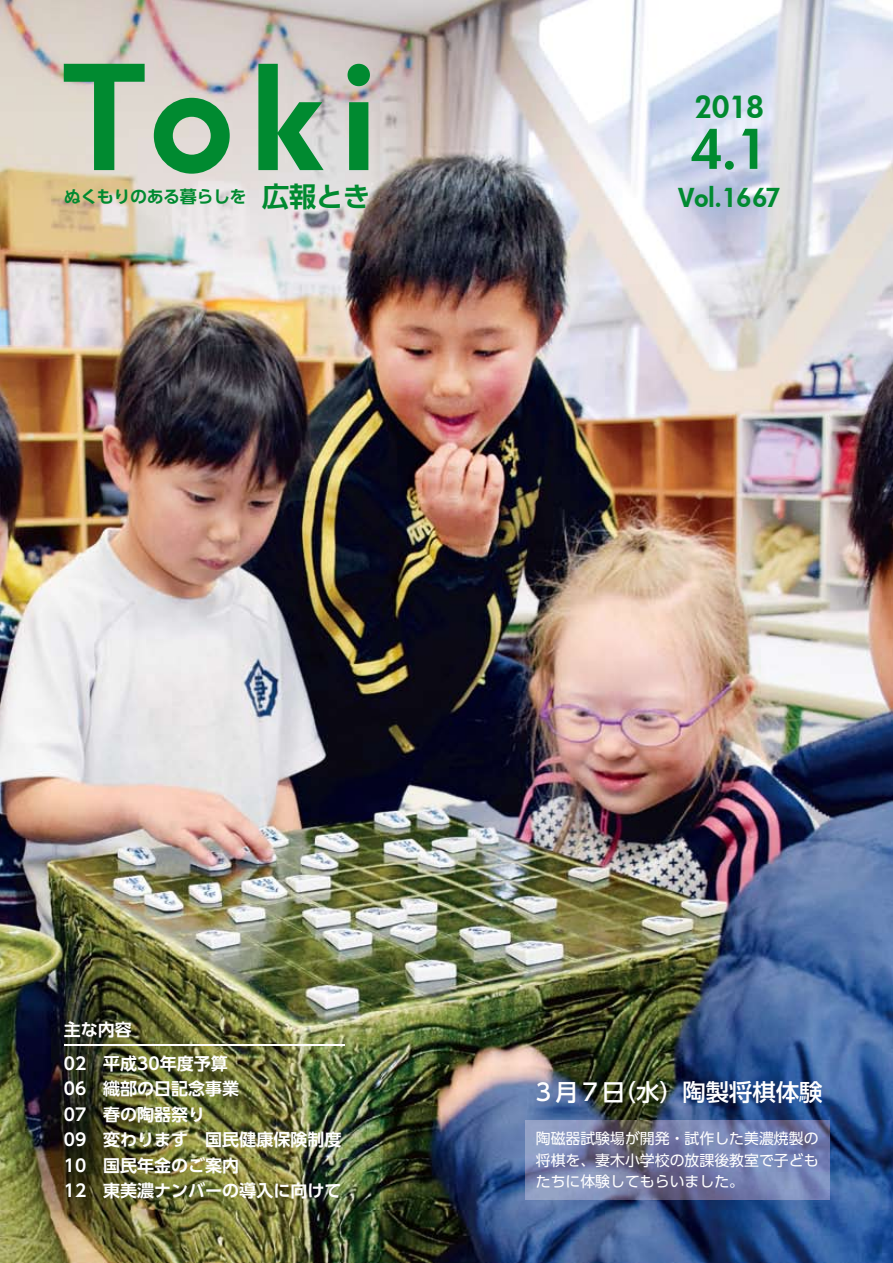
<style>
.page{position:relative;width:893px;height:1263px;background:#fff}
.page>*{position:absolute;margin:0;border:0;box-sizing:border-box;transform-origin:0 0}
.t1{font:800 53.1px "Futura";color:#008a30}
.t2{font:800 29.7px "Futura";color:#008a30}
.t3{font:800 25.5px "Futura";color:#008a30}
.t4{font:500 23.4px "UD Shin Go Pr 6 N";letter-spacing:-.005em;color:#fff}
.t5{font:700 16.95px/25.5px "UD Shin Go Pr 6 N De";color:#fff}
.t6{font:700 16.95px "UD Shin Go Pr 6 N De";letter-spacing:-.025em;color:#008a30}
.t7{font:14.85px/21.3px "UD Shin Go Pr 6 N";color:#fff;text-align:justify}
.s1{font-size:27.6px}
</style>
<div class="page">
<img style="left:0;top:0;width:893px;height:1263px">
<svg style="left:64px;top:64px;width:81px;height:106px"></svg>
<svg style="left:258px;top:64px;width:66px;height:106px"></svg>
<svg style="left:348px;top:64px;width:22px;height:106px"></svg>
<svg style="left:154px;top:98px;width:76px;height:76px"></svg>
<hr style="left:64px;top:1044px;width:280px;height:1px;background:#fff">
<img style="left:525px;top:1120px;width:304px;height:79px">
<p class="t6" style="left:64px;top:183px;width:308px">ぬくもりのある暮らしを <span class="s1">広報とき</span></p>
<h2 class="t2" style="left:695px;top:86px;width:70px">2018</h2>
<h1 class="t1" style="left:691px;top:113px;width:77px">4.1</h1>
<h3 class="t3" style="left:678px;top:181px;width:104px">Vol.1667</h3>
<p class="t5" style="left:64px;top:1011px;width:165px;line-height:34px">主な内容<br>02　平成30年度予算</p>
<p class="t5" style="left:64px;top:1075px;width:279px">06　織部の日記念事業<br>07　春の陶器祭り<br>09　変わります　国民健康保険制度<br>10　国民年金のご案内<br>12　東美濃ナンバーの導入に向けて</p>
<h3 class="t4" style="left:532px;top:1073px;width:292px">３月７日（水）陶製将棋体験</h3>
<p class="t7" style="left:536px;top:1127px;width:284px">陶磁器試験場が開発・試作した美濃焼製の将棋を、妻木小学校の放課後教室で子どもたちに体験してもらいました。</p>
</div>
